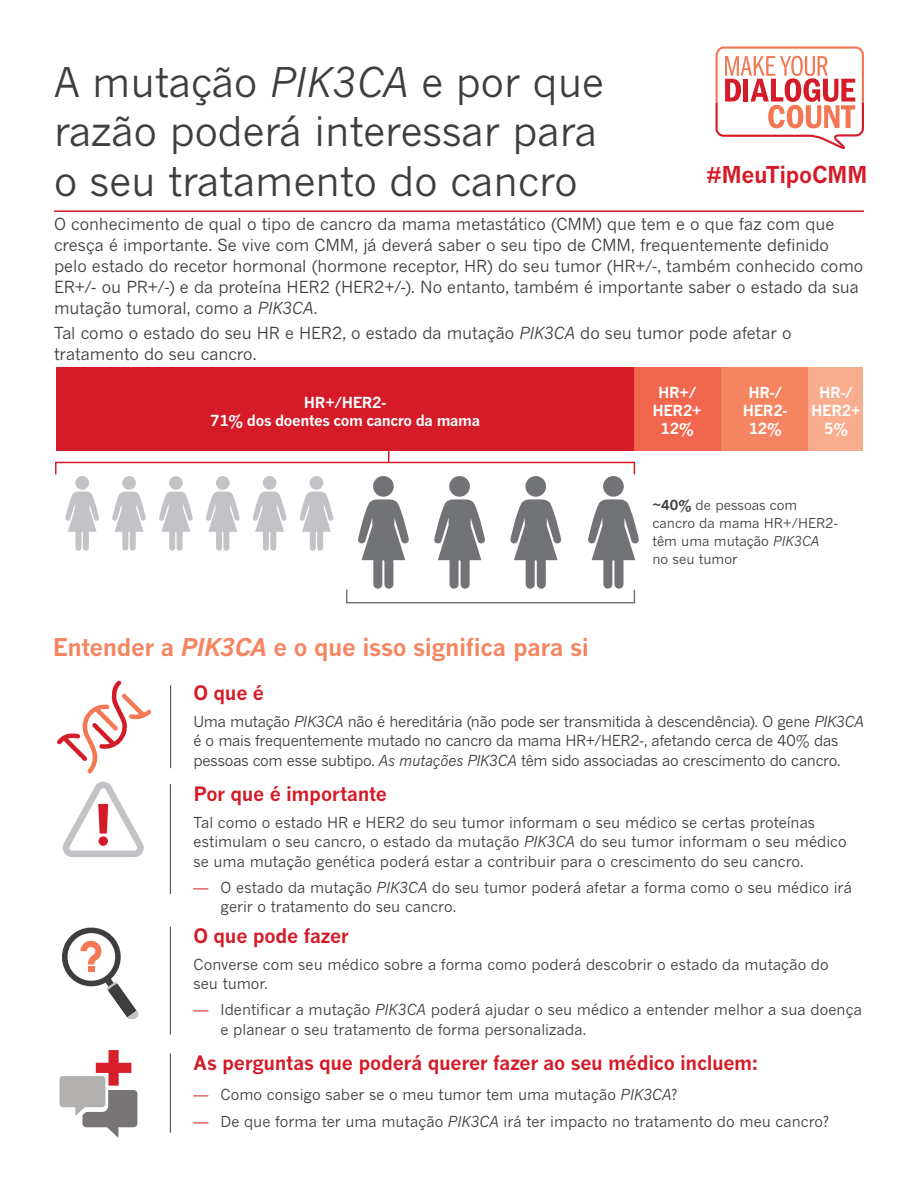
<style>
.page{position:relative;width:918px;height:1188px;background:#fff}
.page>*{position:absolute;margin:0;border:0;box-sizing:border-box;transform-origin:0 0}
.t1{font:40.5px/49.5px "News Gothic MT Std";color:#3e3e3f}
.t2{font:700 24px "News Gothic MT Std";letter-spacing:-.02em;color:#f58561}
.t3{font:700 22.8px "News Gothic MT Std";letter-spacing:-.02em;color:#d51b28}
.t4{font:700 19.5px "News Gothic MT Std";letter-spacing:-.02em;color:#d51b28}
.t5{font:16.5px/21px "News Gothic MT Std";letter-spacing:-.005em;color:#3e3e3f}
.t6{font:15px/19.5px "News Gothic MT Std";color:#3e3e3f}
.t7{font:15px/19.5px "News Gothic MT Std";letter-spacing:-.02em;color:#3e3e3f}
.t8{font:700 15px/18px "News Gothic MT Std";letter-spacing:-.025em;color:#fff;text-align:center}
.t9{font:13.5px/18px "News Gothic MT Std";color:#3e3e3f}
.s1{font-style:italic}
.s2{font-weight:700}
.s3{color:#d51b28}
</style>
<div class="page">
<div style="left:56px;top:368px;width:578px;height:83px;background:#d51b28"></div>
<div style="left:75px;top:476px;width:14px;height:14px;background:#c2c3c6;border-radius:50%"></div>
<svg style="left:65px;top:492px;width:34px;height:59px"></svg>
<div style="left:122px;top:476px;width:14px;height:14px;background:#c2c3c6;border-radius:50%"></div>
<svg style="left:112px;top:492px;width:34px;height:59px"></svg>
<div style="left:169px;top:476px;width:14px;height:14px;background:#c2c3c6;border-radius:50%"></div>
<svg style="left:159px;top:492px;width:34px;height:59px"></svg>
<div style="left:216px;top:476px;width:14px;height:14px;background:#c2c3c6;border-radius:50%"></div>
<svg style="left:206px;top:492px;width:34px;height:59px"></svg>
<div style="left:263px;top:476px;width:13px;height:14px;background:#c2c3c6;border-radius:50%"></div>
<svg style="left:252px;top:492px;width:35px;height:59px"></svg>
<div style="left:310px;top:476px;width:13px;height:14px;background:#c2c3c6;border-radius:50%"></div>
<svg style="left:299px;top:492px;width:35px;height:59px"></svg>
<div style="left:373px;top:476px;width:21px;height:21px;background:#727376;border-radius:50%"></div>
<svg style="left:358px;top:499px;width:51px;height:90px"></svg>
<div style="left:449px;top:476px;width:21px;height:21px;background:#727376;border-radius:50%"></div>
<svg style="left:434px;top:499px;width:51px;height:90px"></svg>
<div style="left:525px;top:476px;width:21px;height:21px;background:#727376;border-radius:50%"></div>
<svg style="left:510px;top:499px;width:52px;height:90px"></svg>
<div style="left:603px;top:476px;width:21px;height:21px;background:#727376;border-radius:50%"></div>
<svg style="left:588px;top:499px;width:51px;height:90px"></svg>
<div style="left:346px;top:589px;width:289px;height:14px;border:2px solid #727376"></div>
<div style="left:55px;top:462px;width:580px;height:13px;border:2px solid #d51b28"></div>
<div style="left:634px;top:368px;width:88px;height:83px;background:#f2664e"></div>
<div style="left:722px;top:368px;width:87px;height:83px;background:#f58561"></div>
<div style="left:809px;top:368px;width:54px;height:83px;background:#f8ad8f"></div>
<hr style="left:54px;top:210px;width:810px;height:2px;background:#d51b28">
<svg style="left:716px;top:46px;width:148px;height:103px"></svg>
<svg style="left:60px;top:1050px;width:77px;height:88px"></svg>
<svg style="left:57px;top:680px;width:94px;height:94px"></svg>
<hr style="left:170px;top:685px;width:1px;height:83px;background:#3e3e3f">
<hr style="left:170px;top:927px;width:1px;height:108px;background:#3e3e3f">
<hr style="left:170px;top:1053px;width:1px;height:80px;background:#3e3e3f">
<hr style="left:170px;top:784px;width:1px;height:110px;background:#3e3e3f">
<svg style="left:63px;top:782px;width:81px;height:75px"></svg>
<svg style="left:62px;top:928px;width:77px;height:90px"></svg>
<h1 class="t1" style="left:54px;top:56px;width:552px">A mutação <span class="s1">PIK3CA</span> e por que razão poderá interessar para o seu tratamento do cancro</h1>
<h3 class="t3" style="left:706px;top:160px;width:163px">#MeuTipoCMM</h3>
<p class="t5" style="left:54px;top:213px;width:811px">O conhecimento de qual o tipo de cancro da mama metastático (CMM) que tem e o que faz com que cresça é importante. Se vive com CMM, já deverá saber o seu tipo de CMM, frequentemente definido pelo estado do recetor hormonal (hormone receptor, HR) do seu tumor (HR+/-, também conhecido como ER+/- ou PR+/-) e da proteína HER2 (HER2+/-). No entanto, também é importante saber o estado da sua mutação tumoral, como a <span class="s1">PIK3CA</span>.</p>
<p class="t5" style="left:54px;top:322px;width:739px">Tal como o estado do seu HR e HER2, o estado da mutação <span class="s1">PIK3CA</span> do seu tumor pode afetar o tratamento do seu cancro.</p>
<p class="t8" style="left:210px;top:394px;width:271px">HR+/HER2-<br>71% dos doentes com cancro da mama</p>
<p class="t8" style="left:653px;top:383px;width:51px">HR+/<br>HER2+<br>12%</p>
<p class="t8" style="left:743px;top:383px;width:46px">HR-/<br>HER2-<br>12%</p>
<p class="t8" style="left:811px;top:383px;width:51px">HR-/<br>HER2+<br>5%</p>
<p class="t9" style="left:652px;top:496px;width:187px"><span class="s2">~40%</span> de pessoas com cancro da mama HR+/HER2- têm uma mutação <span class="s1">PIK3CA </span>no seu tumor</p>
<h2 class="t2" style="left:53px;top:632px;width:538px">Entender a <span class="s1">PIK3CA</span> e o que isso significa para si</h2>
<h3 class="t4" style="left:194px;top:681px;width:72px">O que é</h3>
<p class="t7" style="left:194px;top:711px;width:672px">Uma mutação <span class="s1">PIK3CA</span> não é hereditária (não pode ser transmitida à descendência). O gene <span class="s1">PIK3CA </span>é o mais frequentemente mutado no cancro da mama HR+/HER2-, afetando cerca de 40% das pessoas com esse subtipo. <span class="s1">As mutações PIK3CA</span> têm sido associadas ao crescimento do cancro.</p>
<h3 class="t4" style="left:194px;top:782px;width:195px">Por que é importante</h3>
<p class="t6" style="left:194px;top:812px;width:655px">Tal como o estado HR e HER2 do seu tumor informam o seu médico se certas proteínas estimulam o seu cancro, o estado da mutação <span class="s1">PIK3CA</span> do seu tumor informam o seu médico se uma mutação genética poderá estar a contribuir para o crescimento do seu cancro.</p>
<p class="t6" style="left:220px;top:877px;width:633px;text-indent:-27px"><span class="s3">—</span> O estado da mutação <span class="s1">PIK3CA</span> do seu tumor poderá afetar a forma como o seu médico irá gerir o tratamento do seu cancro.</p>
<h3 class="t4" style="left:194px;top:924px;width:157px">O que pode fazer</h3>
<p class="t6" style="left:194px;top:954px;width:637px">Converse com seu médico sobre a forma como poderá descobrir o estado da mutação do seu tumor.</p>
<p class="t6" style="left:220px;top:1000px;width:643px;text-indent:-27px"><span class="s3">—</span> Identificar a mutação <span class="s1">PIK3CA</span> poderá ajudar o seu médico a entender melhor a sua doença e planear o seu tratamento de forma personalizada.</p>
<h3 class="t4" style="left:194px;top:1051px;width:567px">As perguntas que poderá querer fazer ao seu médico incluem:</h3>
<p class="t6" style="left:194px;top:1085px;width:485px"><span class="s3">—</span> Como consigo saber se o meu tumor tem uma mutação <span class="s1">PIK3CA</span>?</p>
<p class="t6" style="left:194px;top:1111px;width:637px"><span class="s3">—</span> De que forma ter uma mutação <span class="s1">PIK3CA</span> irá ter impacto no tratamento do meu cancro?</p>
</div>
